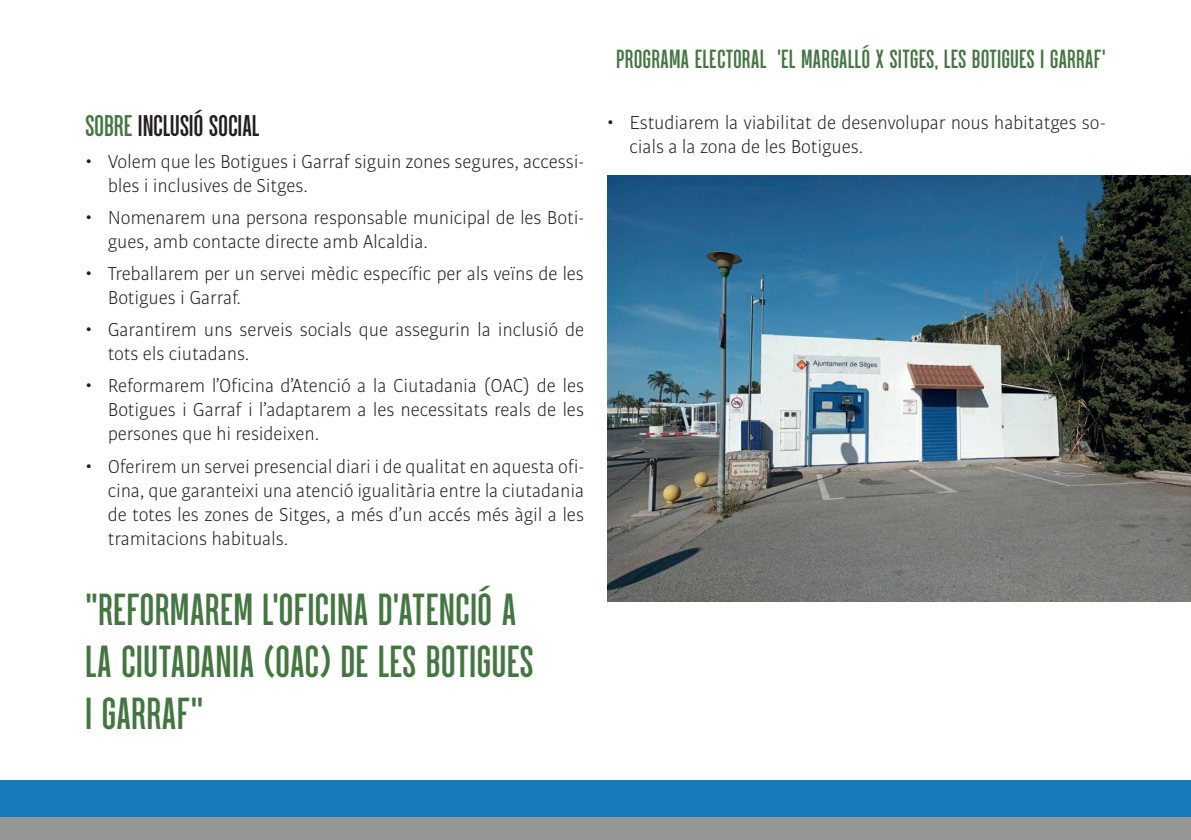
<style>
.page{position:relative;width:1191px;height:840px;background:#fff}
.page>*{position:absolute;margin:0;border:0;box-sizing:border-box;transform-origin:0 0}
.t1{font:700 48px/52px "Parkson";color:#457642}
.t2{font:700 32px "Parkson";letter-spacing:-.01em;color:#231f20}
.t3{font:700 28px "Parkson";color:#457642}
.t4{font:700 28px "Parkson";color:#231f20}
.t5{font:300 20px/24px "Bulo";letter-spacing:-.01em;color:#231f20}
.s1{color:#457642}
</style>
<div class="page">
<div style="left:0;top:780px;width:1191px;height:42px;background:#177bb9"></div>
<div style="left:0;top:816px;width:1191px;height:23px;background:#959596"></div>
<img style="left:607px;top:176px;width:584px;height:424px">
<h2 class="t2" style="left:85px;top:109px;width:176px"><span class="s1">SOBRE</span> INCLUSIÓ SOCIAL</h2>
<p class="t5" style="left:108px;top:149px;width:478px;text-indent:-23px">• Volem que les Botigues i Garraf siguin zones segures, accessi&shy;bles i inclusives de Sitges.</p>
<p class="t5" style="left:108px;top:205px;width:478px;text-indent:-23px">• Nomenarem una persona responsable municipal de les Boti&shy;gues, amb contacte directe amb Alcaldia.</p>
<p class="t5" style="left:108px;top:261px;width:478px;text-indent:-23px">• Treballarem per un servei mèdic específic per als veïns de les<br>Botigues i Garraf.</p>
<p class="t5" style="left:108px;top:317px;width:478px;text-indent:-23px">• Garantirem uns serveis socials que assegurin la inclusió de tots els ciutadans.</p>
<p class="t5" style="left:108px;top:373px;width:478px;text-align:justify;text-indent:-23px">• Reformarem l’Oficina d’Atenció a la Ciutadania (OAC) de les Botigues i Garraf i l’adaptarem a les necessitats reals de les persones que hi resideixen.</p>
<p class="t5" style="left:108px;top:453px;width:478px;text-align:justify;text-indent:-23px">• Oferirem un servei presencial diari i de qualitat en aquesta ofi&shy;cina, que garanteixi una atenció igualitària entre la ciutadania de totes les zones de Sitges, a més d’un accés més àgil a les tramitacions habituals.</p>
<h1 class="t1" style="left:85px;top:581px;width:450px">“REFORMAREM L’OFICINA D’ATENCIÓ A<br>LA CIUTADANIA (OAC) DE LES BOTIGUES<br>I GARRAF”</h1>
<h3 class="t3" style="left:616px;top:45px;width:491px">PROGRAMA ELECTORAL ‘EL MARGALLÓ X SITGES, LES BOTIGUES I GARRAF’</h3>
<p class="t5" style="left:629px;top:110px;width:478px;text-indent:-23px">• Estudiarem la viabilitat de desenvolupar nous habitatges so&shy;cials a la zona de les Botigues.</p>
<h3 class="t4" style="left:1144px;top:401px;width:10px">5</h3>
</div>
